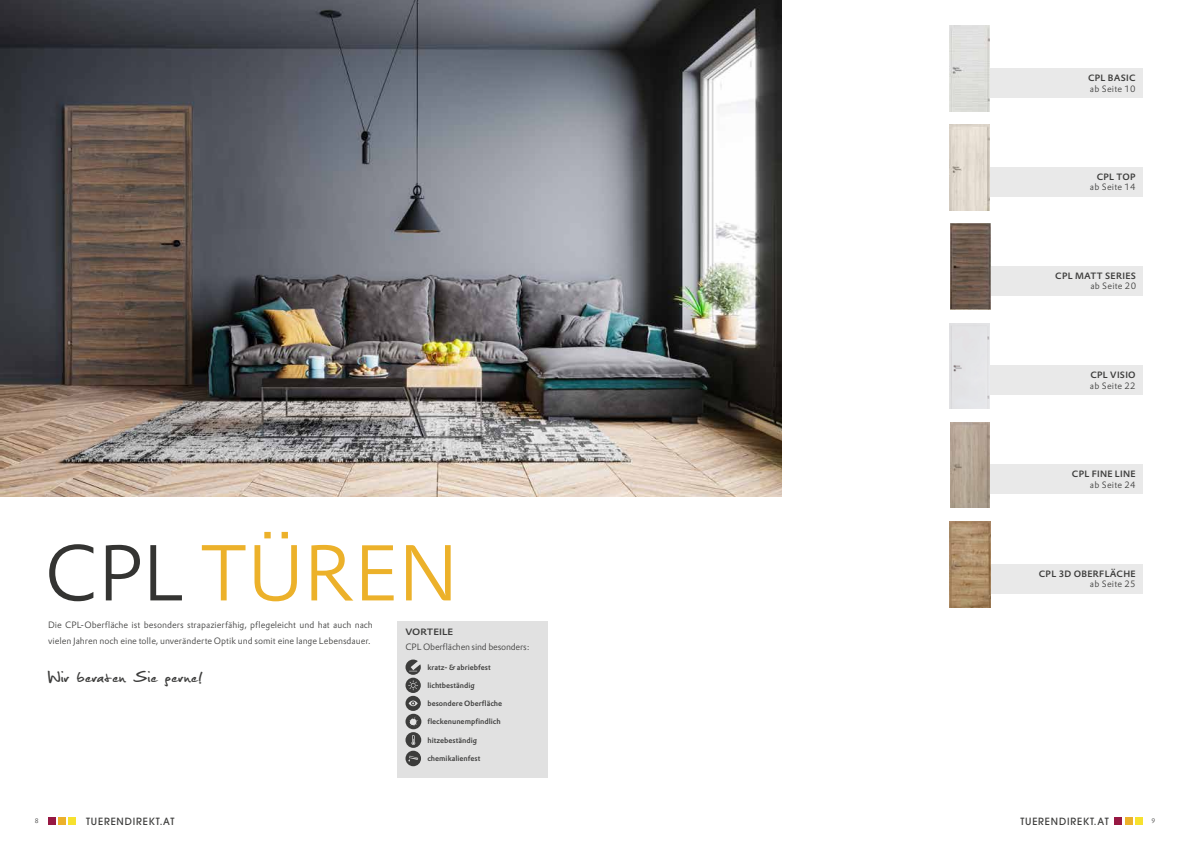
<style>
.page{position:relative;width:1191px;height:842px;background:#fff}
.page>*{position:absolute;margin:0;border:0;box-sizing:border-box;transform-origin:0 0}
.t1{font:300 77.4px "DTL Prokyon TPRO";letter-spacing:-.005em;color:#ecb12a}
.t2{font:21px "Christopherhand";letter-spacing:.03em;color:#3c3c3b;scale:1.1 1}
.t3{font:500 9.9px "ITC Avant Garde Std";letter-spacing:.08em;color:#3c3c3b}
.t4{font:300 9px/15.6px "DTL Prokyon TPRO";color:#3c3c3b}
.t5{font:500 9px "DTL Prokyon TPRO";letter-spacing:.03em;color:#3c3c3b}
.t6{font:300 9px "DTL Prokyon TPRO";letter-spacing:.03em;color:#3c3c3b}
.t7{font:300 9px "DTL Prokyon TPRO";letter-spacing:-.02em;color:#3c3c3b}
.t8{font:500 9px "DTL Prokyon TPRO";color:#3c3c3b;scale:1.1 1}
.t9{font:500 7.5px "DTL Prokyon TPRO";color:#3c3c3b}
.t10{font:300 6.4px "DTL Prokyon TPRO";color:#3c3c3b}
.s1{color:#343432}
</style>
<div class="page">
<div style="left:48px;top:817px;width:8px;height:8px;background:#971843"></div>
<div style="left:58px;top:817px;width:8px;height:8px;background:#ecb12a"></div>
<div style="left:69px;top:817px;width:7px;height:8px;background:#f7e12f"></div>
<div style="left:1114px;top:817px;width:8px;height:8px;background:#971843"></div>
<div style="left:1125px;top:817px;width:7px;height:8px;background:#ecb12a"></div>
<div style="left:1135px;top:817px;width:7px;height:8px;background:#f7e12f"></div>
<div style="left:950px;top:365px;width:192px;height:30px;background:#e9e9e9"></div>
<div style="left:950px;top:464px;width:192px;height:30px;background:#e9e9e9"></div>
<div style="left:950px;top:564px;width:192px;height:29px;background:#e9e9e9"></div>
<div style="left:950px;top:167px;width:192px;height:29px;background:#e9e9e9"></div>
<div style="left:950px;top:68px;width:192px;height:29px;background:#e9e9e9"></div>
<img style="left:0;top:0;width:781px;height:497px">
<img style="left:950px;top:26px;width:39px;height:85px">
<img style="left:950px;top:125px;width:39px;height:85px">
<img style="left:950px;top:521px;width:40px;height:86px">
<img style="left:950px;top:422px;width:39px;height:86px">
<div style="left:397px;top:621px;width:150px;height:157px;background:#e1e1e1"></div>
<svg style="left:405px;top:659px;width:16px;height:107px"></svg>
<div style="left:950px;top:323px;width:39px;height:86px;background:#e3e4e6"></div>
<div style="left:950px;top:266px;width:193px;height:29px;background:#e9e9e9"></div>
<img style="left:950px;top:224px;width:40px;height:85px">
<p class="t5" style="left:1088px;top:72px;width:49px">CPL BASIC</p>
<p class="t6" style="left:1090px;top:82px;width:47px">ab Seite 10</p>
<p class="t5" style="left:1096px;top:170px;width:40px">CPL TOP</p>
<p class="t6" style="left:1090px;top:181px;width:47px">ab Seite 14</p>
<p class="t5" style="left:1055px;top:269px;width:82px">CPL MATT SERIES</p>
<p class="t6" style="left:1090px;top:280px;width:47px">ab Seite 20</p>
<p class="t5" style="left:1090px;top:369px;width:47px">CPL VISIO</p>
<p class="t6" style="left:1090px;top:380px;width:47px">ab Seite 22</p>
<h1 class="t1" style="left:44px;top:522px;width:416px"><span class="s1">CPL</span> TÜREN</h1>
<p class="t4" style="left:48px;top:617px;width:326px">Die CPL-Oberfläche ist besonders strapazierfähig, pflegeleicht und hat auch nach vielen Jahren noch eine tolle, unveränderte Optik und somit eine lange Lebensdauer.</p>
<h2 class="t2" style="left:48px;top:668px;width:142px">Wir beraten Sie gerne!</h2>
<p class="t8" style="left:405px;top:626px;width:45px">VORTEILE</p>
<p class="t7" style="left:405px;top:641px;width:126px">CPL Oberflächen sind besonders:</p>
<p class="t9" style="left:427px;top:662px;width:65px">kratz- &amp; abriebfest</p>
<p class="t9" style="left:427px;top:681px;width:49px">lichtbeständig</p>
<p class="t9" style="left:427px;top:699px;width:76px">besondere Oberfläche</p>
<p class="t9" style="left:427px;top:717px;width:75px">fleckenunempfindlich</p>
<p class="t9" style="left:427px;top:735px;width:51px">hitzebeständig</p>
<p class="t9" style="left:427px;top:754px;width:55px">chemikalienfest</p>
<p class="t5" style="left:1072px;top:468px;width:65px">CPL FINE LINE</p>
<p class="t6" style="left:1090px;top:479px;width:47px">ab Seite 24</p>
<p class="t5" style="left:1038px;top:567px;width:98px">CPL 3D OBERFLÄCHE</p>
<p class="t6" style="left:1090px;top:578px;width:47px">ab Seite 25</p>
<p class="t10" style="left:35px;top:816px;width:5px">8</p>
<p class="t3" style="left:86px;top:815px;width:90px">TUERENDIREKT.AT</p>
<p class="t3" style="left:1020px;top:815px;width:90px">TUERENDIREKT.AT</p>
<p class="t10" style="left:1151px;top:817px;width:5px">9</p>
</div>
